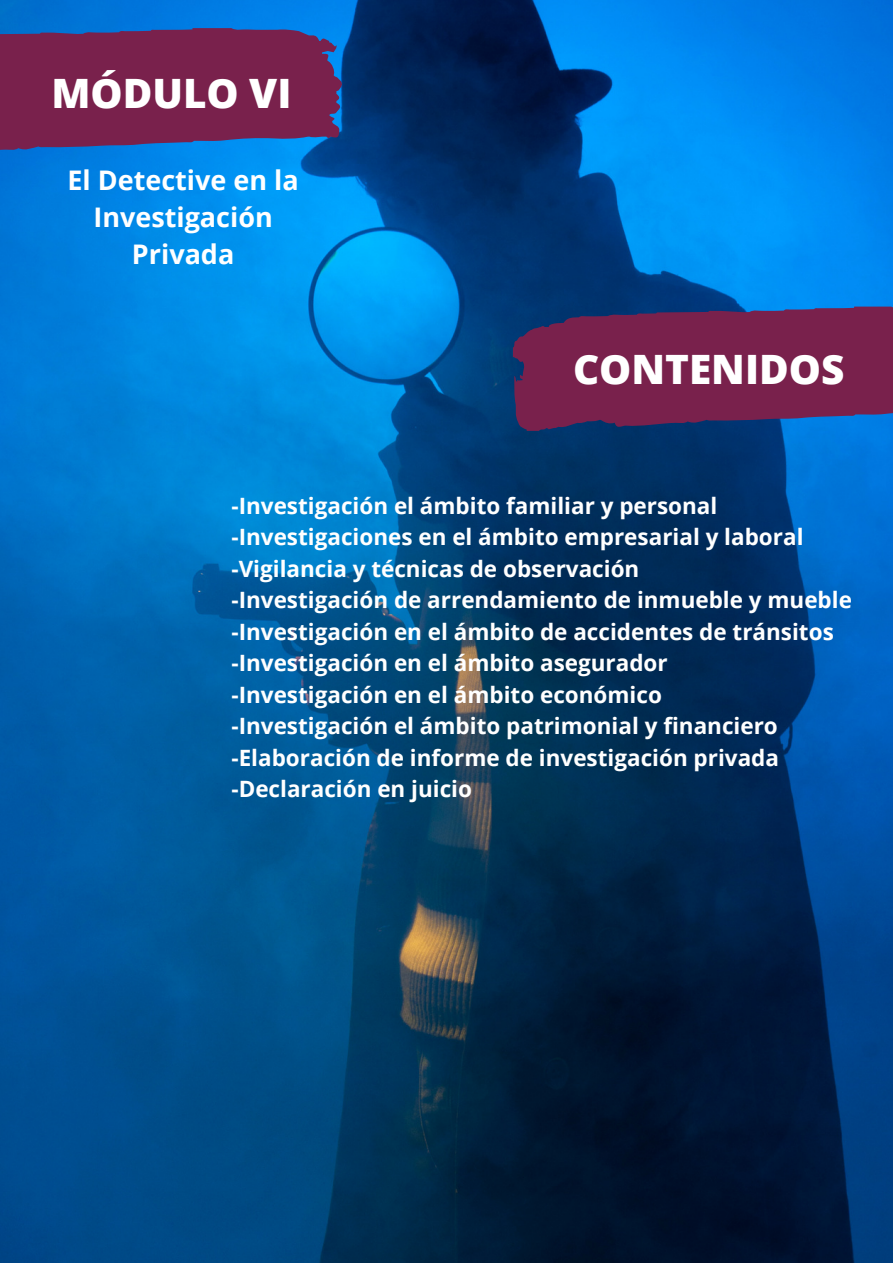
<style>
.page{position:relative;width:893px;height:1264px;background:#fff}
.page>*{position:absolute;margin:0;border:0;box-sizing:border-box;transform-origin:0 0}
.t1{font:800 40.5px "Open Sans";color:#fff}
.t2{font:700 27px/37px "Open Sans";color:#fff;text-align:center}
.t3{font:700 22.5px/31.5px "Open Sans";color:#fff}
</style>
<div class="page">
<img style="left:0;top:0;width:892px;height:1262px">
<svg style="left:0;top:28px;width:343px;height:130px;background:#653064"></svg>
<svg style="left:512px;top:306px;width:380px;height:125px;background:#662756"></svg>
<h1 class="t1" style="left:51px;top:65px;width:241px">MÓDULO VI</h1>
<p class="t2" style="left:67px;top:161px;width:233px">El Detective en la<br>Investigación<br>Privada</p>
<h1 class="t1" style="left:573px;top:340px;width:273px">CONTENIDOS</h1>
<p class="t3" style="left:231px;top:489px;width:622px">-Investigación el ámbito familiar y personal -Investigaciones en el ámbito empresarial y laboral -Vigilancia y técnicas de observación<br>-Investigación de arrendamiento de inmueble y mueble -Investigación en el ámbito de accidentes de tránsitos -Investigación en el ámbito asegurador<br>-Investigación en el ámbito económico<br>-Investigación el ámbito patrimonial y financiero -Elaboración de informe de investigación privada -Declaración en juicio</p>
</div>
